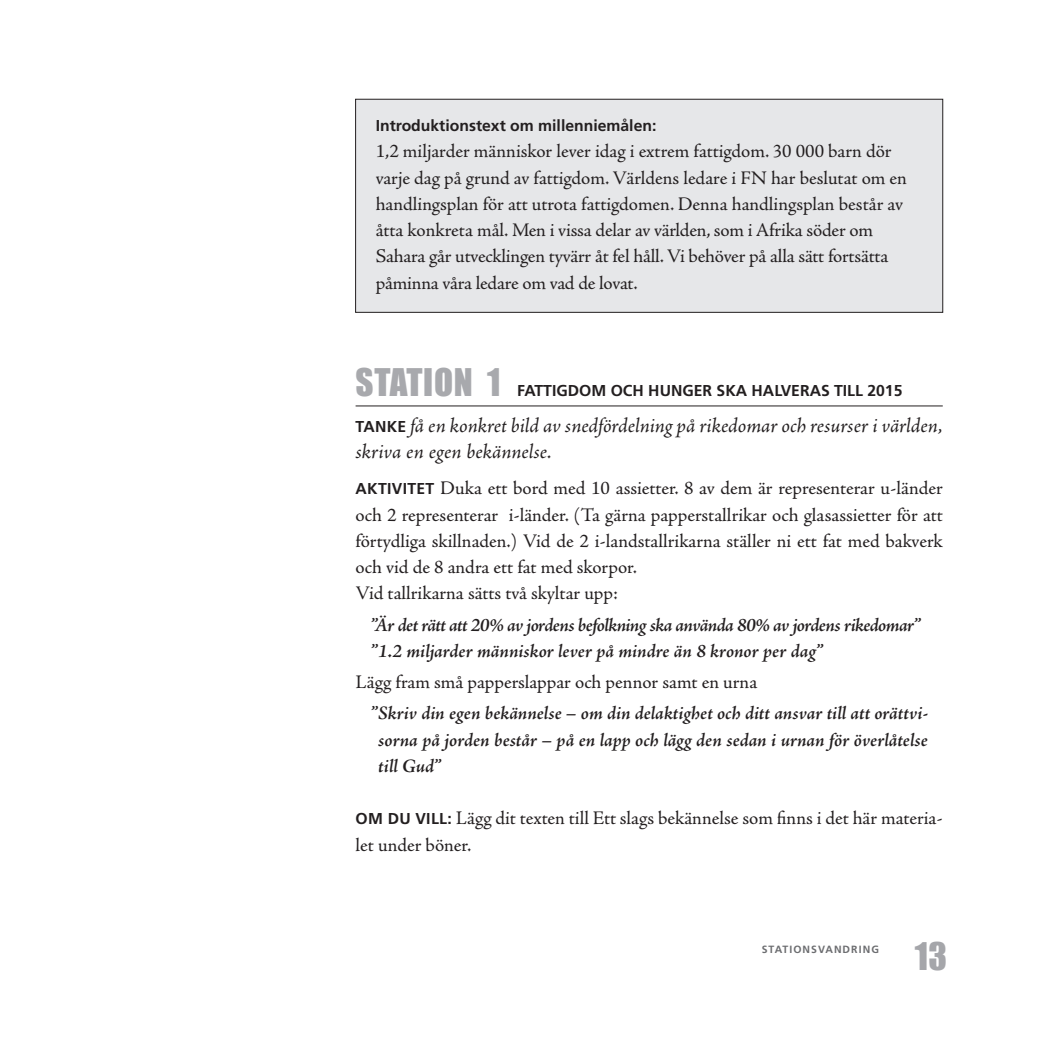
<style>
.page{position:relative;width:1042px;height:1042px;background:#fff}
.page>*{position:absolute;margin:0;border:0;box-sizing:border-box;transform-origin:0 0}
.t1{font:35px "Impact";letter-spacing:.02em;color:#a8a9ad}
.t2{font:35px "Impact";color:#a5a6aa}
.t3{font:italic 21px/26.2px "Adobe Jenson Pro";letter-spacing:-.005em;color:#231f20}
.t4{font:19.25px/26.2px "Adobe Jenson Pro";letter-spacing:-.005em;color:#231f20}
.t5{font:italic 600 19.25px/26.2px "Adobe Jenson Pro";letter-spacing:-.005em;color:#231f20;text-align:justify}
.t6{font:italic 600 19.25px/26.2px "Adobe Jenson Pro";letter-spacing:-.025em;color:#231f20}
.t7{font:700 15.75px "Frutiger";color:#231f20}
.t8{font:700 10.5px "Frutiger";letter-spacing:.1em;color:#6c6d70}
.s1{font-family:"Frutiger";font-weight:700;font-style:normal;font-size:15.75px}
.s2{font-family:"Frutiger";font-weight:700;font-size:15.75px}
</style>
<div class="page">
<div style="left:356px;top:99px;width:587px;height:213px;background:#e6e7e9"></div>
<div style="left:355px;top:99px;width:588px;height:214px;border:1px solid #231f20"></div>
<hr style="left:356px;top:406px;width:587px;height:1px;background:#231f20">
<p class="t7" style="left:376px;top:116px;width:282px">Introduktionstext om millenniemålen:</p>
<p class="t4" style="left:376px;top:139px;width:533px">1,2 miljarder människor lever idag i extrem fattigdom. 30 000 barn dör varje dag på grund av fattigdom. Världens ledare i FN har beslutat om en handlingsplan för att utrota fattigdomen. Denna handlingsplan består av åtta konkreta mål. Men i vissa delar av världen, som i Afrika söder om Sahara går utvecklingen tyvärr åt fel håll. Vi behöver på alla sätt fortsätta påminna våra ledare om vad de lovat.</p>
<h1 class="t1" style="left:356px;top:360px;width:146px">STATION 1</h1>
<p class="t7" style="left:517px;top:381px;width:387px">FATTIGDOM OCH HUNGER SKA HALVERAS TILL 2015</p>
<p class="t3" style="left:356px;top:413px;width:589px"><span class="s1">TANKE</span> få en konkret bild av snedfördelning på rikedomar och resurser i världen, skriva en egen bekännelse.</p>
<p class="t4" style="left:356px;top:475px;width:589px"><span class="s2">AKTIVITET</span> Duka ett bord med 10 assietter. 8 av dem är representerar u-länder och 2 representerar i-länder. (Ta gärna papperstallrikar och glasassietter för att förtydliga skillnaden.) Vid de 2 i-landstallrikarna ställer ni ett fat med bakverk och vid de 8 andra ett fat med skorpor.<br>Vid tallrikarna sätts två skyltar upp:</p>
<p class="t6" style="left:370px;top:613px;width:552px">”Är det rätt att 20% av jordens befolkning ska använda 80% av jordens rikedomar” ” 1.2 miljarder människor lever på mindre än 8 kronor per dag”</p>
<p class="t4" style="left:356px;top:669px;width:403px">Lägg fram små papperslappar och pennor samt en urna</p>
<p class="t5" style="left:378px;top:701px;width:551px;text-indent:-8px">” Skriv din egen bekännelse – om din delaktighet och ditt ansvar till att orättvi&shy;sorna på jorden består – på en lapp och lägg den sedan i urnan för överlåtelse till Gud”</p>
<p class="t4" style="left:356px;top:805px;width:589px"><span class="s2">OM DU VILL:</span> Lägg dit texten till Ett slags bekännelse som finns i det här materia&shy;let under böner.</p>
<p class="t8" style="left:762px;top:943px;width:119px">STATIONSVANDRING</p>
<h1 class="t2" style="left:915px;top:935px;width:33px">13</h1>
</div>
